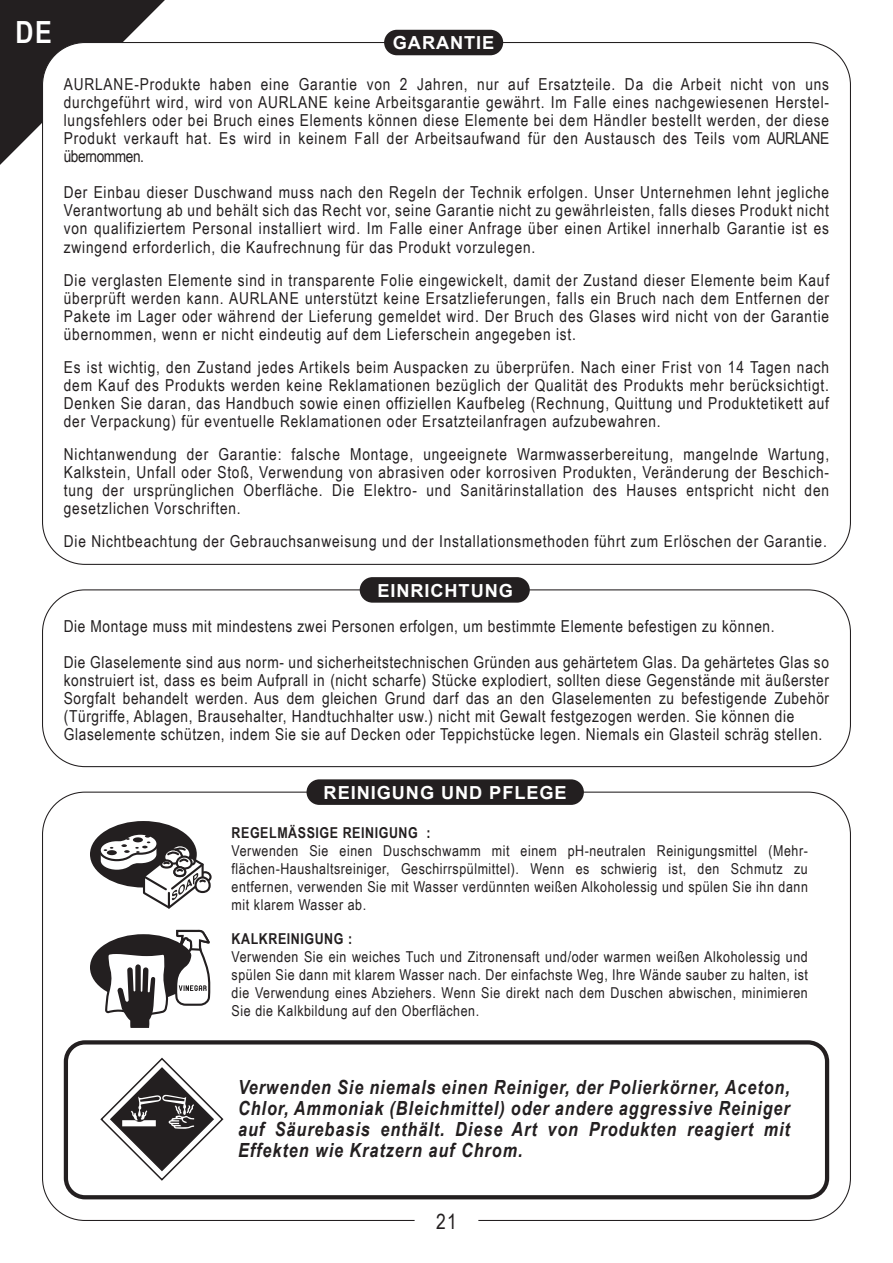
<style>
.page{position:relative;width:893px;height:1263px;background:#fff}
.page>*{position:absolute;margin:0;border:0;box-sizing:border-box;transform-origin:0 0}
.t1{font:700 30.6px "Arial Narrow";color:#fff}
.t2{font:21px "Arial Narrow";color:#231f20}
.t3{font:italic 700 19.5px/21px "Arial Narrow";letter-spacing:.05em;color:#231f20;text-align:justify}
.t4{font:700 18px "Arial";letter-spacing:.05em;color:#fff}
.t5{font:16.5px/18px "Arial Narrow";letter-spacing:.04em;color:#231f20;text-align:justify}
.t6{font:15px/18px "Arial Narrow";letter-spacing:.035em;color:#231f20;text-align:justify}
.t7{font:700 15px "Arial Narrow";letter-spacing:.035em;color:#231f20}
</style>
<div class="page">
<svg style="left:0;top:0;width:165px;height:165px"></svg>
<div style="left:42px;top:589px;width:809px;height:178px;border:1px solid #231f20;border-radius:43px"></div>
<div style="left:360px;top:577px;width:170px;height:26px;background:#231f20;border-radius:13px"></div>
<div style="left:307px;top:779px;width:277px;height:26px;background:#231f20;border-radius:13px"></div>
<div style="left:90px;top:821px;width:107px;height:66px;background:#231f20;border-radius:50%"></div>
<div style="left:199px;top:871px;width:13px;height:11px;border:2px solid #231f20;border-radius:50%"></div>
<div style="left:194px;top:876px;width:17px;height:17px;border:2px solid #231f20;border-radius:50%"></div>
<svg style="left:98px;top:831px;width:110px;height:78px"></svg>
<div style="left:90px;top:934px;width:107px;height:67px;background:#231f20;border-radius:50%"></div>
<svg style="left:105px;top:954px;width:63px;height:74px"></svg>
<svg style="left:175px;top:930px;width:36px;height:76px"></svg>
<svg style="left:64px;top:1040px;width:765px;height:159px"></svg>
<div style="left:384px;top:30px;width:119px;height:25px;background:#231f20;border-radius:13px"></div>
<h1 class="t1" style="left:16px;top:9px;width:38px">DE</h1>
<p class="t4" style="left:393px;top:30px;width:103px">GARANTIE</p>
<p class="t5" style="left:64px;top:75px;width:767px">AURLANE-Produkte haben eine Garantie von 2 Jahren, nur auf Ersatzteile. Da die Arbeit nicht von uns durchgeführt wird, wird von AURLANE keine Arbeitsgarantie gewährt. Im Falle eines nachgewiesenen Herstel&shy;lungsfehlers oder bei Bruch eines Elements können diese Elemente bei dem Händler bestellt werden, der diese Produkt verkauft hat. Es wird in keinem Fall der Arbeitsaufwand für den Austausch des Teils vom AURLANE übernommen.</p>
<p class="t5" style="left:64px;top:183px;width:767px">Der Einbau dieser Duschwand muss nach den Regeln der Technik erfolgen. Unser Unternehmen lehnt jegliche Verantwortung ab und behält sich das Recht vor, seine Garantie nicht zu gewährleisten, falls dieses Produkt nicht von qualifiziertem Personal installiert wird. Im Falle einer Anfrage über einen Artikel innerhalb Garantie ist es zwingend erforderlich, die Kaufrechnung für das Produkt vorzulegen.</p>
<p class="t5" style="left:64px;top:270px;width:767px">Die verglasten Elemente sind in transparente Folie eingewickelt, damit der Zustand dieser Elemente beim Kauf überprüft werden kann. AURLANE unterstützt keine Ersatzlieferungen, falls ein Bruch nach dem Entfernen der Pakete im Lager oder während der Lieferung gemeldet wird. Der Bruch des Glases wird nicht von der Garantie übernommen, wenn er nicht eindeutig auf dem Lieferschein angegeben ist.</p>
<p class="t5" style="left:64px;top:357px;width:767px">Es ist wichtig, den Zustand jedes Artikels beim Auspacken zu überprüfen. Nach einer Frist von 14 Tagen nach dem Kauf des Produkts werden keine Reklamationen bezüglich der Qualität des Produkts mehr berücksichtigt.<br>Denken Sie daran, das Handbuch sowie einen offiziellen Kaufbeleg (Rechnung, Quittung und Produktetikett auf der Verpackung) für eventuelle Reklamationen oder Ersatzteilanfragen aufzubewahren.</p>
<p class="t5" style="left:64px;top:444px;width:767px">Nichtanwendung der Garantie: falsche Montage, ungeeignete Warmwasserbereitung, mangelnde Wartung, Kalkstein, Unfall oder Stoß, Verwendung von abrasiven oder korrosiven Produkten, Veränderung der Beschich&shy;tung der ursprünglichen Oberfläche. Die Elektro- und Sanitärinstallation des Hauses entspricht nicht den gesetzlichen Vorschriften.</p>
<p class="t5" style="left:64px;top:531px;width:764px">Die Nichtbeachtung der Gebrauchsanweisung und der Installationsmethoden führt zum Erlöschen der Garantie.</p>
<p class="t4" style="left:377px;top:577px;width:137px">EINRICHTUNG</p>
<p class="t5" style="left:64px;top:608px;width:767px;line-height:36px">Die Montage muss mit mindestens zwei Personen erfolgen, um bestimmte Elemente befestigen zu können.<br>Die Glaselemente sind aus norm- und sicherheitstechnischen Gründen aus gehärtetem Glas. Da gehärtetes Glas so</p>
<p class="t5" style="left:64px;top:671px;width:767px;text-align:left">konstruiert ist, dass es beim Aufprall in (nicht scharfe) Stücke explodiert, sollten diese Gegenstände mit äußerster Sorgfalt behandelt werden. Aus dem gleichen Grund darf das an den Glaselementen zu befestigende Zubehör (Türgriffe, Ablagen, Brausehalter, Handtuchhalter usw.) nicht mit Gewalt festgezogen werden. Sie können die Glaselemente schützen, indem Sie sie auf Decken oder Teppichstücke legen. Niemals ein Glasteil schräg stellen.</p>
<p class="t4" style="left:324px;top:780px;width:245px">REINIGUNG UND PFLEGE</p>
<p class="t7" style="left:232px;top:821px;width:200px">REGELMÄSSIGE REINIGUNG :</p>
<p class="t6" style="left:232px;top:841px;width:578px">Verwenden Sie einen Duschschwamm mit einem pH-neutralen Reinigungsmittel (Mehr&shy;flächen-Haushaltsreiniger, Geschirrspülmittel). Wenn es schwierig ist, den Schmutz zu entfernen, verwenden Sie mit Wasser verdünnten weißen Alkoholessig und spülen Sie ihn dann mit klarem Wasser ab.</p>
<p class="t7" style="left:232px;top:927px;width:122px">KALKREINIGUNG :</p>
<p class="t6" style="left:232px;top:947px;width:578px">Verwenden Sie ein weiches Tuch und Zitronensaft und/oder warmen weißen Alkoholessig und spülen Sie dann mit klarem Wasser nach. Der einfachste Weg, Ihre Wände sauber zu halten, ist die Verwendung eines Abziehers. Wenn Sie direkt nach dem Duschen abwischen, minimieren Sie die Kalkbildung auf den Oberflächen.</p>
<p class="t3" style="left:238px;top:1076px;width:553px">Verwenden Sie niemals einen Reiniger, der Polierkörner, Aceton, Chlor, Ammoniak (Bleichmittel) oder andere aggressive Reiniger auf Säurebasis enthält. Diese Art von Produkten reagiert mit Effekten wie Kratzern auf Chrom.</p>
<p class="t2" style="left:436px;top:1206px;width:22px">21</p>
</div>
